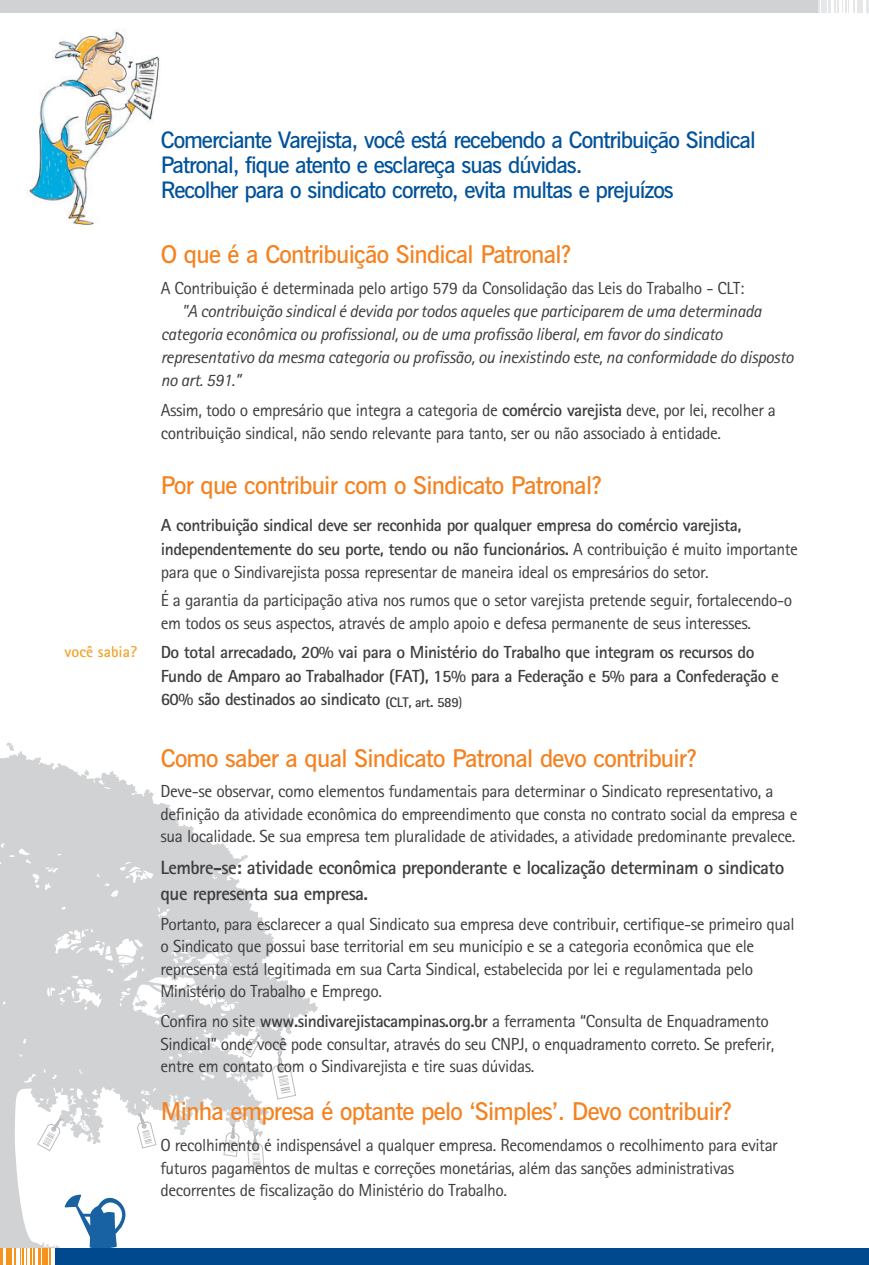
<style>
.page{position:relative;width:869px;height:1265px;background:#fff}
.page>*{position:absolute;margin:0;border:0;box-sizing:border-box;transform-origin:0 0}
.t1{font:600 24.5px "News Gothic BT";letter-spacing:-.03em;color:#f58220}
.t2{font:600 22.75px/24.8px "News Gothic BT";letter-spacing:-.045em;color:#01529a}
.t3{font:700 19.25px/26.1px "Agfa Rotis Sans Serif";letter-spacing:-.03em;color:#3e3e3f}
.t4{font:17.5px/22.4px "Agfa Rotis Sans Serif";letter-spacing:-.025em;color:#3e3e3f}
.t5{font:700 17.5px/23.3px "Agfa Rotis Sans Serif";letter-spacing:-.03em;color:#3e3e3f}
.t6{font:italic 17.5px/23.1px "Agfa Rotis Sans Serif";letter-spacing:-.02em;color:#3e3e3f}
.t7{font:700 15.75px "Agfa Rotis Sans Serif";color:#f2a42d}
.s1{font-weight:700}
.s2{font-weight:400}
.s3{font-size:14px}
.s4{font-weight:400;font-size:14px}
</style>
<div class="page">
<img style="left:28px;top:29px;width:132px;height:196px">
<svg style="left:0;top:741px;width:318px;height:508px;fill:#d1d2d4"></svg>
<svg style="left:65px;top:1195px;width:64px;height:53px"></svg>
<div style="left:56px;top:1248px;width:812px;height:17px;background:#01498e"></div>
<hr style="left:38px;top:1248px;width:3px;height:17px;background:#f7931d">
<svg style="left:46px;top:1248px;width:5px;height:17px"></svg>
<hr style="left:9px;top:1248px;width:3px;height:17px;background:#f7931d">
<svg style="left:0;top:1248px;width:8px;height:17px"></svg>
<svg style="left:15px;top:1248px;width:20px;height:17px"></svg>
<hr style="left:42px;top:1248px;width:3px;height:17px;background:#f7931d">
<div style="left:0;top:0;width:818px;height:12px;background:#d1d2d4"></div>
<svg style="left:818px;top:0;width:50px;height:12px"></svg>
<svg style="left:271px;top:1049px;width:25px;height:51px"></svg>
<svg style="left:241px;top:1034px;width:19px;height:24px"></svg>
<svg style="left:247px;top:1126px;width:18px;height:45px"></svg>
<svg style="left:223px;top:1121px;width:17px;height:36px"></svg>
<svg style="left:137px;top:1111px;width:20px;height:38px"></svg>
<svg style="left:37px;top:1115px;width:27px;height:37px"></svg>
<p class="t7" style="left:65px;top:646px;width:74px">você sabia?</p>
<h2 class="t2" style="left:161px;top:130px;width:596px">Comerciante Varejista, você está recebendo a Contribuição Sindical<br>Patronal, fique atento e esclareça suas dúvidas.<br>Recolher para o sindicato correto, evita multas e prejuízos</h2>
<h1 class="t1" style="left:161px;top:245px;width:412px">O que é a Contribuição Sindical Patronal?</h1>
<p class="t4" style="left:161px;top:279px;width:585px">A Contribuição é determinada pelo artigo 579 da Consolidação das Leis do Trabalho - CLT:</p>
<p class="t6" style="left:161px;top:301px;width:634px;text-indent:21px">"A contribuição sindical é devida por todos aqueles que participarem de uma determinada categoria econômica ou profissional, ou de uma profissão liberal, em favor do sindicato representativo da mesma categoria ou profissão, ou inexistindo este, na conformidade do disposto no art. 591.”</p>
<p class="t4" style="left:161px;top:401px;width:616px">Assim, todo o empresário que integra a categoria de <span class="s1">comércio varejista</span> deve, por lei, recolher a contribuição sindical, não sendo relevante para tanto, ser ou não associado à entidade.</p>
<h1 class="t1" style="left:161px;top:476px;width:442px">Por que contribuir com o Sindicato Patronal?</h1>
<p class="t5" style="left:161px;top:515px;width:638px">A contribuição sindical deve ser reconhida por qualquer empresa do comércio varejista, independentemente do seu porte, tendo ou não funcionários. <span class="s2">A contribuição é muito importante para que o Sindivarejista possa representar de maneira ideal os empresários do setor.</span></p>
<p class="t4" style="left:161px;top:591px;width:632px">É a garantia da participação ativa nos rumos que o setor varejista pretende seguir, fortalecendo-o em todos os seus aspectos, através de amplo apoio e defesa permanente de seus interesses.</p>
<p class="t5" style="left:161px;top:642px;width:619px">Do total arrecadado, 20% vai para o Ministério do Trabalho que integram os recursos do<br>Fundo de Amparo ao Trabalhador (FAT), 15% para a Federação e 5% para a Confederação e<br>60% são destinados ao sindicato <span class="s3">(CLT, art. 589</span><span class="s4">)</span></p>
<h1 class="t1" style="left:161px;top:748px;width:537px">Como saber a qual Sindicato Patronal devo contribuir?</h1>
<p class="t4" style="left:160px;top:782px;width:638px">Deve-se observar, como elementos fundamentais para determinar o Sindicato representativo, a definição da atividade econômica do empreendimento que consta no contrato social da empresa e sua localidade. Se sua empresa tem pluralidade de atividades, a atividade predominante prevalece.</p>
<p class="t3" style="left:160px;top:857px;width:625px">Lembre-se: atividade econômica preponderante e localização determinam o sindicato que representa sua empresa.</p>
<p class="t4" style="left:160px;top:915px;width:635px">Portanto, para esclarecer a qual Sindicato sua empresa deve contribuir, certifique-se primeiro qual o Sindicato que possui base territorial em seu município e se a categoria econômica que ele representa está legitimada em sua Carta Sindical, estabelecida por lei e regulamentada pelo Ministério do Trabalho e Emprego.</p>
<p class="t4" style="left:160px;top:1011px;width:615px">Confira no site <span class="s1">www.sindivarejistacampinas.org.br</span> a ferramenta “Consulta de Enquadramento<br>Sindical” onde você pode consultar, através do seu CNPJ, o enquadramento correto. Se preferir, entre em contato com o Sindivarejista e tire suas dúvidas.</p>
<h1 class="t1" style="left:161px;top:1102px;width:572px">Minha empresa é optante pelo ‘Simples’. Devo contribuir?</h1>
<p class="t4" style="left:160px;top:1136px;width:618px">O recolhimento é indispensável a qualquer empresa. Recomendamos o recolhimento para evitar futuros pagamentos de multas e correções monetárias, além das sanções administrativas decorrentes de fiscalização do Ministério do Trabalho.</p>
</div>
